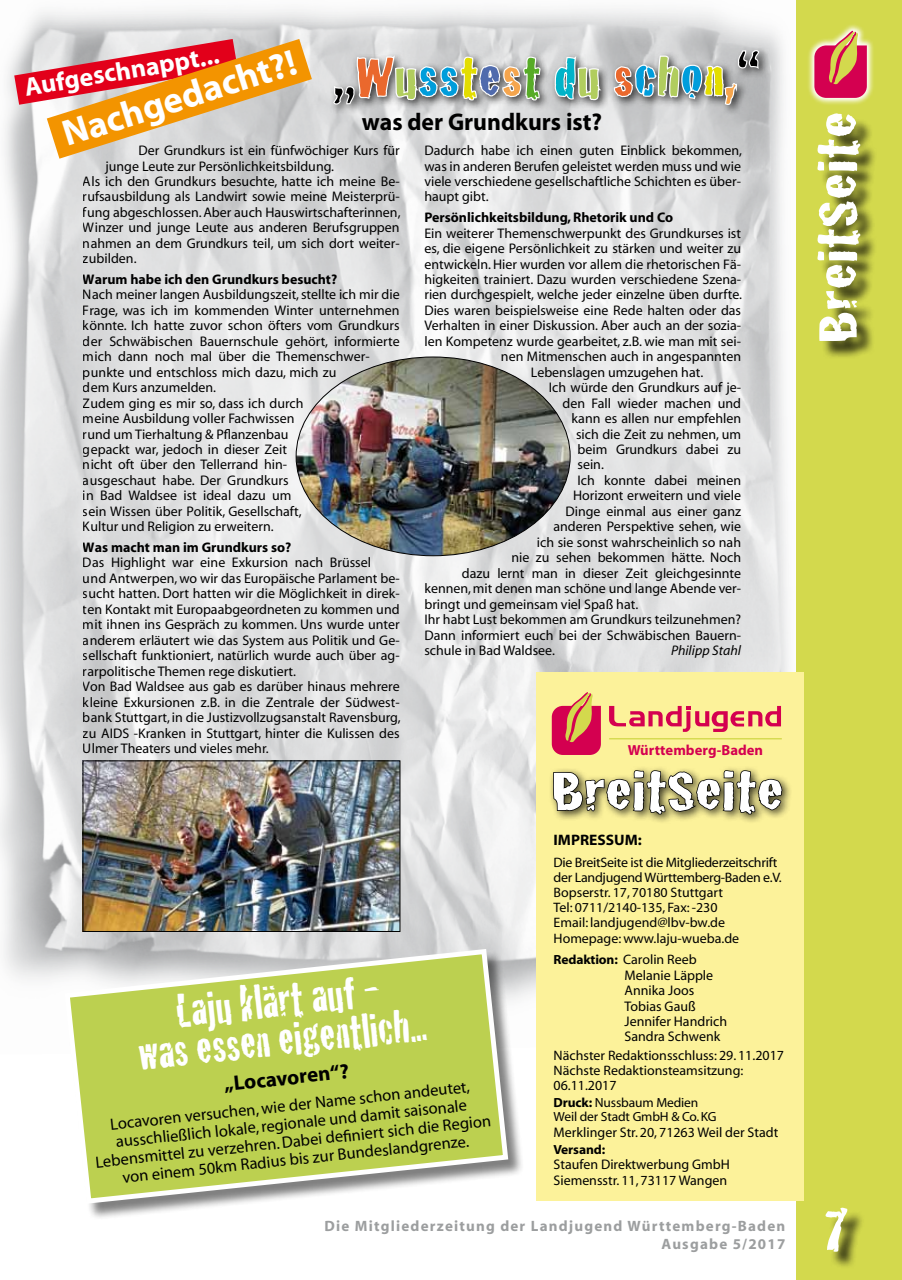
<style>
.page{position:relative;width:902px;height:1280px;background:#fff}
.page>*{position:absolute;margin:0;border:0;box-sizing:border-box;transform-origin:0 0}
.t1{font:58.5px "Cracked";color:#fff;scale:1.3 1}
.t2{font:57px "Cracked";letter-spacing:.02em;color:#009ddb;scale:1.09 1}
.t3{font:48.6px/39.2px "Cracked";color:#fff;text-align:center;scale:.92 1}
.t4{font:700 36.9px "Myriad";color:#fff}
.t5{font:700 25.95px "Myriad";color:#fff}
.t6{font:700 24.3px "Myriad";color:#000}
.t7{font:700 21px "Myriad";color:#000}
.t8{font:16.5px/18px "Myriad";color:#000;text-align:center}
.t9{font:700 15.15px "Myriad";color:#000}
.t10{font:700 15px/18px "Myriad";letter-spacing:.08em;color:#9c9e9f;text-align:right}
.t11{font:700 14.55px "Myriad Pro";letter-spacing:.005em;color:#d40050}
.t12{font:13.95px/15.5px "Myriad";color:#000}
.t13{font:700 13.95px "Myriad";color:#000}
.t14{font:italic 13.95px "Myriad";color:#000}
.t15{font:13.65px/15.1px "Myriad";color:#000}
.t16{font:13.2px/14px "Myriad";letter-spacing:-.01em;color:#000}
.t17{font:700 13.2px "Myriad";letter-spacing:-.01em;color:#000}
.s1{color:#000}
.s2{color:#ea682d}
.s3{color:#b1cd5e}
.s4{color:#e3dd00}
.s5{color:#506bad}
.s6{color:#f5a54d}
.s7{color:#57ab27}
.s8{color:#00b3c8}
.s9{font-weight:700;font-size:13.2px}
.s10{font-size:13.95px}
.s11{font-weight:700}
</style>
<div class="page">
<img style="left:0;top:9px;width:796px;height:987px">
<div style="left:796px;top:0;width:105px;height:1280px;background:#d3d94d"></div>
<div style="left:828px;top:1210px;width:37px;height:59px;background:#000;opacity:.75"></div>
<div style="left:820px;top:116px;width:58px;height:243px;background:#000;opacity:.75"></div>
<svg style="left:808px;top:25px;width:65px;height:80px"></svg>
<svg style="left:814px;top:31px;width:52px;height:67px"></svg>
<div style="left:329px;top:45px;width:440px;height:71px;background:#000;opacity:.75"></div>
<svg style="left:332px;top:55px;width:209px;height:213px"></svg>
<svg style="left:553px;top:42px;width:47px;height:226px;background:#d7d8d8"></svg>
<svg style="left:613px;top:49px;width:148px;height:115px;background:#c2c3c4"></svg>
<div style="left:66px;top:950px;width:458px;height:270px;background:#000;opacity:.5"></div>
<svg style="left:62px;top:946px;width:449px;height:260px;background:#c4d277"></svg>
<img style="left:84px;top:762px;width:314px;height:168px">
<div style="left:82px;top:760px;width:318px;height:172px;border:1px solid #000"></div>
<img style="left:296px;top:357px;width:274px;height:199px">
<svg style="left:14px;top:39px;width:298px;height:120px;background:#e19c73"></svg>
<div style="left:536px;top:673px;width:268px;height:528px;background:#fcf29a"></div>
<div style="left:548px;top:765px;width:244px;height:60px;background:#000;opacity:.75"></div>
<svg style="left:552px;top:769px;width:231px;height:46px;background:#847f50"></svg>
<svg style="left:551px;top:692px;width:50px;height:63px"></svg>
<svg style="left:609px;top:706px;width:172px;height:26px"></svg>
<hr style="left:609px;top:738px;width:172px;height:1px;background:#d3d94d">
<h3 class="t4" style="left:58px;top:117px;width:245px;rotate:-18deg">Nachgedacht?!</h3>
<h3 class="t5" style="left:22px;top:75px;width:198px;rotate:-10deg">Aufgeschnappt...</h3>
<h2 class="t2" style="left:334px;top:32px;width:391px"><span class="s1">„</span><span class="s2">W</span><span class="s3">u</span>ss<span class="s4">t</span><span class="s5">e</span><span class="s6">s</span><span class="s7">t</span> <span class="s8">d</span><span class="s3">u</span> <span class="s2">s</span>c<span class="s3">h</span>o<span class="s4">n</span><span class="s6">,</span><span class="s1">“</span></h2>
<h3 class="t6" style="left:362px;top:109px;width:242px">was der Grundkurs ist?</h3>
<p class="t12" style="left:138px;top:143px;width:263px">Der Grundkurs ist ein fünfwöchiger Kurs für</p>
<p class="t12" style="left:105px;top:159px;width:230px">junge Leute zur Persönlichkeitsbildung.</p>
<p class="t12" style="left:83px;top:174px;width:318px">Als ich den Grundkurs besuchte, hatte ich meine Be-</p>
<p class="t12" style="left:83px;top:190px;width:318px">rufsausbildung als Landwirt sowie meine Meisterprü-</p>
<p class="t12" style="left:83px;top:205px;width:319px">fung abgeschlossen. Aber auch Hauswirtschafterinnen,</p>
<p class="t12" style="left:83px;top:221px;width:318px">Winzer und junge Leute aus anderen Berufsgruppen</p>
<p class="t12" style="left:83px;top:236px;width:318px">nahmen an dem Grundkurs teil, um sich dort weiter-</p>
<p class="t12" style="left:83px;top:251px;width:55px">zubilden.</p>
<p class="t13" style="left:83px;top:272px;width:256px">Warum habe ich den Grundkurs besucht?</p>
<p class="t12" style="left:83px;top:288px;width:318px">Nach meiner langen Ausbildungszeit, stellte ich mir die Frage, was ich im kommenden Winter unternehmen könnte. Ich hatte zuvor schon öfters vom Grundkurs der Schwäbischen Bauernschule gehört, informierte mich dann noch mal über die Themenschwer&shy;punkte und entschloss mich dazu, mich zu<br>dem Kurs anzumelden.<br>Zudem ging es mir so, dass ich durch<br>meine Ausbildung voller Fachwissen<br>rund um Tierhaltung &amp; Pflanzenbau<br>gepackt war, jedoch in dieser Zeit<br>nicht oft über den Tellerrand hin-<br>ausgeschaut habe. Der Grundkurs<br>in Bad Waldsee ist ideal dazu um<br>sein Wissen über Politik, Gesellschaft,<br>Kultur und Religion zu erweitern.</p>
<p class="t13" style="left:83px;top:540px;width:210px">Was macht man im Grundkurs so?</p>
<p class="t12" style="left:83px;top:556px;width:319px">Das Highlight war eine Exkursion nach Brüssel<br>und Antwerpen, wo wir das Europäische Parlament be&shy;sucht hatten. Dort hatten wir die Möglichkeit in direk&shy;ten Kontakt mit Europaabgeordneten zu kommen und mit ihnen ins Gespräch zu kommen. Uns wurde unter anderem erläutert wie das System aus Politik und Ge&shy;sellschaft funktioniert, natürlich wurde auch über ag&shy;rarpolitische Themen rege diskutiert.<br>Von Bad Waldsee aus gab es darüber hinaus mehrere kleine Exkursionen z.B. in die Zentrale der Südwest&shy;bank Stuttgart, in die Justizvollzugsanstalt Ravensburg, zu AIDS -Kranken in Stuttgart, hinter die Kulissen des Ulmer Theaters und vieles mehr.</p>
<p class="t12" style="left:424px;top:143px;width:319px;text-align:justify">Dadurch habe ich einen guten Einblick bekommen, was in anderen Berufen geleistet werden muss und wie viele verschiedene gesellschaftliche Schichten es über&shy;haupt gibt.</p>
<p class="t13" style="left:424px;top:210px;width:250px">Persönlichkeitsbildung, Rhetorik und Co</p>
<p class="t12" style="left:424px;top:226px;width:318px">Ein weiterer Themenschwerpunkt des Grundkurses ist</p>
<p class="t12" style="left:424px;top:241px;width:318px">es, die eigene Persönlichkeit zu stärken und weiter zu</p>
<p class="t12" style="left:424px;top:257px;width:318px">entwickeln. Hier wurden vor allem die rhetorischen Fä-</p>
<p class="t12" style="left:424px;top:272px;width:318px">higkeiten trainiert. Dazu wurden verschiedene Szena-</p>
<p class="t12" style="left:424px;top:288px;width:319px">rien durchgespielt, welche jeder einzelne üben durfte.</p>
<p class="t12" style="left:424px;top:303px;width:318px">Dies waren beispielsweise eine Rede halten oder das</p>
<p class="t12" style="left:424px;top:319px;width:318px">Verhalten in einer Diskussion. Aber auch an der sozia-</p>
<p class="t12" style="left:424px;top:334px;width:318px">len Kompetenz wurde gearbeitet, z.B. wie man mit sei-</p>
<p class="t12" style="left:501px;top:349px;width:242px">nen Mitmenschen auch in angespannten</p>
<p class="t12" style="left:531px;top:365px;width:174px">Lebenslagen umzugehen hat.</p>
<p class="t12" style="left:549px;top:380px;width:193px">Ich würde den Grundkurs auf je-</p>
<p class="t12" style="left:562px;top:396px;width:180px">den Fall wieder machen und</p>
<p class="t12" style="left:571px;top:411px;width:171px">kann es allen nur empfehlen</p>
<p class="t12" style="left:576px;top:427px;width:166px">sich die Zeit zu nehmen, um</p>
<p class="t12" style="left:577px;top:442px;width:165px">beim Grundkurs dabei zu</p>
<p class="t12" style="left:577px;top:458px;width:28px">sein.</p>
<p class="t12" style="left:577px;top:473px;width:165px">Ich konnte dabei meinen</p>
<p class="t12" style="left:573px;top:489px;width:169px">Horizont erweitern und viele</p>
<p class="t12" style="left:565px;top:504px;width:177px">Dinge einmal aus einer ganz</p>
<p class="t12" style="left:553px;top:519px;width:189px">anderen Perspektive sehen, wie</p>
<p class="t12" style="left:537px;top:535px;width:205px">ich sie sonst wahrscheinlich so nah</p>
<p class="t12" style="left:511px;top:550px;width:231px">nie zu sehen bekommen hätte. Noch</p>
<p class="t12" style="left:462px;top:566px;width:280px">dazu lernt man in dieser Zeit gleichgesinnte</p>
<p class="t12" style="left:424px;top:581px;width:318px">kennen, mit denen man schöne und lange Abende ver-</p>
<p class="t12" style="left:424px;top:597px;width:215px">bringt und gemeinsam viel Spaß hat.</p>
<p class="t12" style="left:424px;top:612px;width:318px">Ihr habt Lust bekommen am Grundkurs teilzunehmen?</p>
<p class="t12" style="left:424px;top:628px;width:318px">Dann informiert euch bei der Schwäbischen Bauern-</p>
<p class="t12" style="left:424px;top:643px;width:132px">schule in Bad Waldsee.</p>
<p class="t14" style="left:671px;top:643px;width:72px">Philipp Stahl</p>
<p class="t11" style="left:627px;top:741px;width:137px">Württemberg-Baden</p>
<h3 class="t3" style="left:132px;top:994px;width:315px;rotate:-6deg">Laju klärtauf -<br>was essen eigentlich...</h3>
<h3 class="t7" style="left:223px;top:1073px;width:127px;rotate:-6deg">„Locavoren“?</h3>
<p class="t8" style="left:91px;top:1118px;width:399px;rotate:-6deg">Locavoren versuchen, wie der Name schon andeutet, ausschließlich lokale, regionale und damit saisonale Lebensmittel zu verzehren. Dabei defi niert sich die Region von einem 50km Radius bis zur Bundeslandgrenze.</p>
<h1 class="t1" style="left:551px;top:745px;width:180px">BreitSeite</h1>
<p class="t9" style="left:553px;top:832px;width:90px">Impressum:</p>
<p class="t15" style="left:553px;top:855px;width:230px">Die BreitSeite ist die Mitgliederzeitschrift der Landjugend Württemberg-Baden e.V.<br>Bopserstr. 17, 70180 Stuttgart<br>Tel: 0711/2140-135, Fax: -230<br>Email: landjugend@lbv-bw.de Homepage: www.laju-wueba.de</p>
<p class="t15" style="left:553px;top:953px;width:145px"><span class="s9">Redaktion:</span> Carolin Reeb</p>
<p class="t12" style="left:624px;top:968px;width:104px">Melanie Läpple<br>Annika Joos<br>Tobias Gauß<br>Jennifer Handrich<br>Sandra Schwenk</p>
<p class="t15" style="left:553px;top:1048px;width:232px">Nächster Redaktionsschluss: <span class="s10">29. 11.2017<br></span>Nächste Redaktionsteamsitzung:</p>
<p class="t12" style="left:553px;top:1079px;width:65px">06.11.2017</p>
<p class="t16" style="left:553px;top:1097px;width:164px"><span class="s11">Druck:</span> Nussbaum Medien<br>Weil der Stadt GmbH &amp; Co. KG</p>
<p class="t12" style="left:553px;top:1125px;width:226px">Merklinger Str. 20, 71263 Weil der Stadt</p>
<p class="t17" style="left:553px;top:1143px;width:53px">Versand:</p>
<p class="t12" style="left:553px;top:1157px;width:178px">Staufen Direktwerbung GmbH<br>Siemensstr. 11, 73117 Wangen</p>
<p class="t10" style="left:324px;top:1217px;width:462px">Die Mitgliederzeitung der Landjugend Württemberg-Baden<br>Ausgabe 5/2017</p>
<h1 class="t1" style="left:791px;top:343px;width:180px;rotate:-90deg">BreitSeite</h1>
<h1 class="t1" style="left:823px;top:1185px;width:22px">7</h1>
</div>
